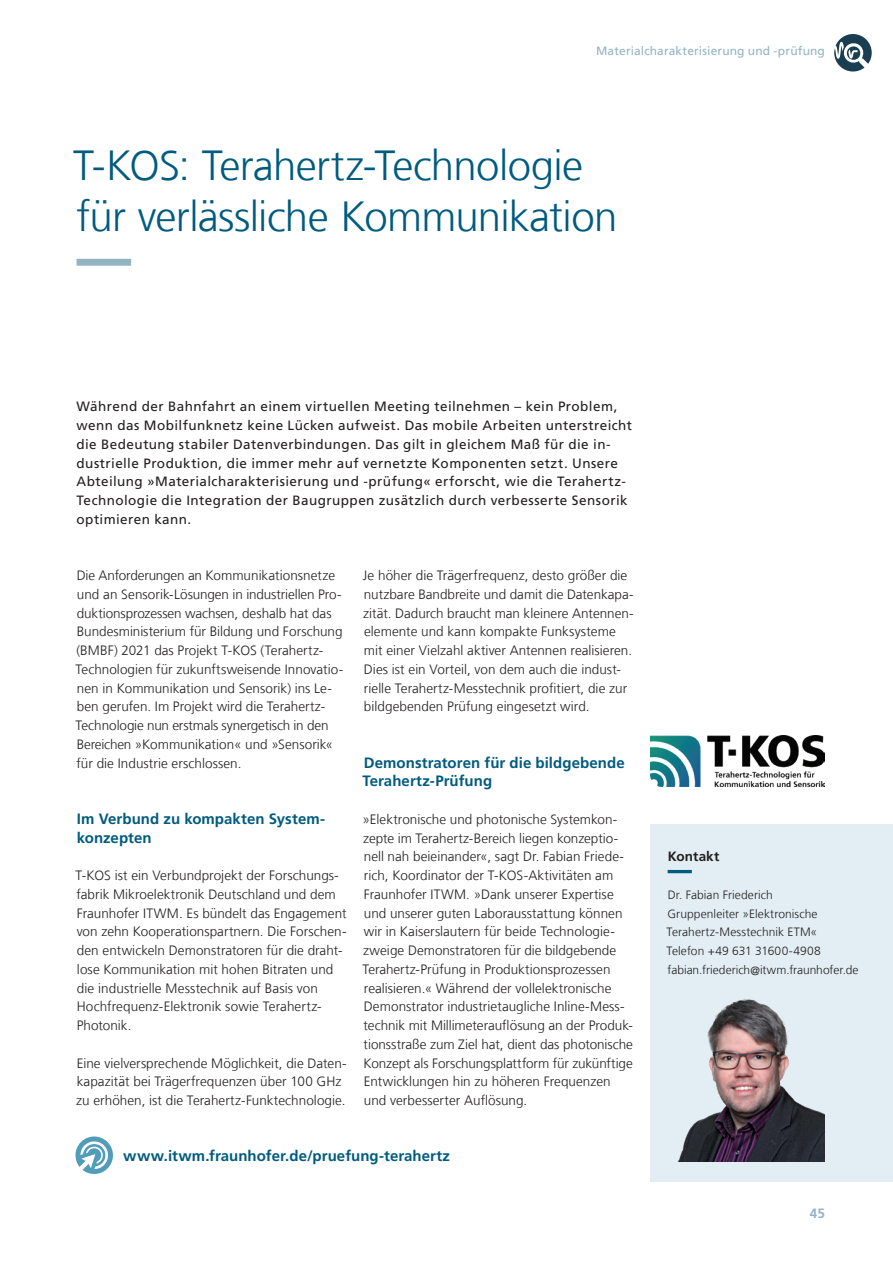
<style>
.page{position:relative;width:893px;height:1263px;background:#fff}
.page>*{position:absolute;margin:0;border:0;box-sizing:border-box;transform-origin:0 0}
.Ueberschrift_28_33_6{font:300 42px/50.4px "Frutiger LT Com";letter-spacing:-.015em;color:#005b7f}
.Zwischenueberschrift{font:700 15px/18.8px "Frutiger LT Com";letter-spacing:.005em;color:#005b7f}
.Fliesstext_9_12_5_sc{font:300 13.5px/18.8px "Frutiger LT Com";color:#231f20}
.Introtext_9_12_5_sch{font:13.5px/18.8px "Frutiger LT Com";letter-spacing:.03em;color:#231f20}
.Infokasten_klein_Ueb{font:700 13.5px "Frutiger LT Com";letter-spacing:.005em;color:#231f20}
.t1{font:700 13.5px "Frutiger LT Com";color:#93b3c3}
.Infokasten_klein_Fli{font:300 12px/18.8px "Frutiger LT Com";letter-spacing:.005em;color:#231f20}
.Kolumne{font:12px "Frutiger LT Com";letter-spacing:.01em;color:#93b3c3}
</style>
<div class="page">
<svg style="left:77px;top:259px;width:55px;height:7px"></svg>
<div style="left:651px;top:824px;width:242px;height:357px;background:#e2eef4"></div>
<svg style="left:668px;top:870px;width:24px;height:3px"></svg>
<img style="left:678px;top:999px;width:147px;height:162px">
<svg style="left:75px;top:1136px;width:38px;height:38px"></svg>
<svg style="left:834px;top:34px;width:38px;height:38px"></svg>
<img style="left:651px;top:735px;width:174px;height:51px">
<p class="Kolumne" style="left:596px;top:44px;width:230px">Materialcharakterisierung und -prüfung</p>
<p class="Ueberschrift_28_33_6" style="left:73px;top:141px;width:546px">T-KOS: Terahertz-Technologie für verlässliche Kommunikation</p>
<p class="Introtext_9_12_5_sch" style="left:77px;top:397px;width:557px">Während der Bahnfahrt an einem virtuellen Meeting teilnehmen – kein Problem, wenn das Mobilfunknetz keine Lücken aufweist. Das mobile Arbeiten unterstreicht die Bedeutung stabiler Datenverbindungen. Das gilt in gleichem Maß für die in&shy;dustrielle Produktion, die immer mehr auf vernetzte Komponenten setzt. Unsere Abteilung »Materialcharakterisierung und -prüfung« erforscht, wie die Terahertz-Technologie die Integration der Baugruppen zusätzlich durch verbesserte Sensorik optimieren kann.</p>
<p class="Fliesstext_9_12_5_sc" style="left:75px;top:566px;width:269px">Die Anforderungen an Kommunikationsnetze und an Sensorik-Lösungen in industriellen Pro&shy;duktionsprozessen wachsen, deshalb hat das Bundesministerium für Bildung und Forschung (BMBF) 2021 das Projekt T-KOS (Terahertz-Technologien für zukunftsweisende Innovatio&shy;nen in Kommunikation und Sensorik) ins Le&shy;ben gerufen. Im Projekt wird die Terahertz-Technologie nun erstmals synergetisch in den Bereichen »Kommunikation« und »Sensorik« für die Industrie erschlossen.</p>
<p class="Zwischenueberschrift" style="left:77px;top:809px;width:250px">Im Verbund zu kompakten System&shy;konzepten</p>
<p class="Fliesstext_9_12_5_sc" style="left:75px;top:866px;width:273px">T-KOS ist ein Verbundprojekt der Forschungs&shy;fabrik Mikroelektronik Deutschland und dem Fraunhofer ITWM. Es bündelt das Engagement von zehn Kooperationspartnern. Die Forschen&shy;den entwickeln Demonstratoren für die draht&shy;lose Kommunikation mit hohen Bitraten und die industrielle Messtechnik auf Basis von Hochfrequenz-Elektronik sowie Terahertz-Photonik.</p>
<p class="Fliesstext_9_12_5_sc" style="left:76px;top:1054px;width:272px">Eine vielversprechende Möglichkeit, die Daten&shy;kapazität bei Trägerfrequenzen über 100 GHz zu erhöhen, ist die Terahertz-Funktechnologie.</p>
<p class="Fliesstext_9_12_5_sc" style="left:363px;top:566px;width:272px">Je höher die Trägerfrequenz, desto größer die nutzbare Bandbreite und damit die Datenkapa&shy;zität. Dadurch braucht man kleinere Antennen&shy;elemente und kann kompakte Funksysteme mit einer Vielzahl aktiver Antennen realisieren.<br>Dies ist ein Vorteil, von dem auch die indust&shy;rielle Terahertz-Messtechnik profitiert, die zur bildgebenden Prüfung eingesetzt wird.</p>
<p class="Zwischenueberschrift" style="left:362px;top:753px;width:264px">Demonstratoren für die bildgebende<br>Terahertz-Prüfung</p>
<p class="Fliesstext_9_12_5_sc" style="left:362px;top:810px;width:272px">»Elektronische und photonische Systemkon&shy;zepte im Terahertz-Bereich liegen konzeptio&shy;nell nah beieinander«, sagt Dr. Fabian Friede&shy;rich, Koordinator der T-KOS-Aktivitäten am Fraunhofer ITWM. »Dank unserer Expertise und unserer guten Laborausstattung können wir in Kaiserslautern für beide Technologie&shy;zweige Demonstratoren für die bildgebende Terahertz-Prüfung in Produktionsprozessen realisieren.« Während der vollelektronische Demonstrator industrietaugliche Inline-Mess&shy;technik mit Millimeterauflösung an der Produk&shy;tionsstraße zum Ziel hat, dient das photonische Konzept als Forschungsplattform für zukünftige Entwicklungen hin zu höheren Frequenzen und verbesserter Auflösung.</p>
<p class="Zwischenueberschrift" style="left:123px;top:1147px;width:328px">www.itwm.fraunhofer.de/pruefung-terahertz</p>
<p class="Infokasten_klein_Ueb" style="left:668px;top:849px;width:53px">Kontakt</p>
<p class="Infokasten_klein_Fli" style="left:667px;top:885px;width:152px">Dr. Fabian Friederich<br>Gruppenleiter »Elektronische<br>Terahertz-Messtechnik ETM«</p>
<p class="Infokasten_klein_Fli" style="left:667px;top:942px;width:193px">Telefon +49 631 31600-4908 fabian.friederich@itwm.fraunhofer.de</p>
<p class="t1" style="left:810px;top:1205px;width:17px">45</p>
</div>
